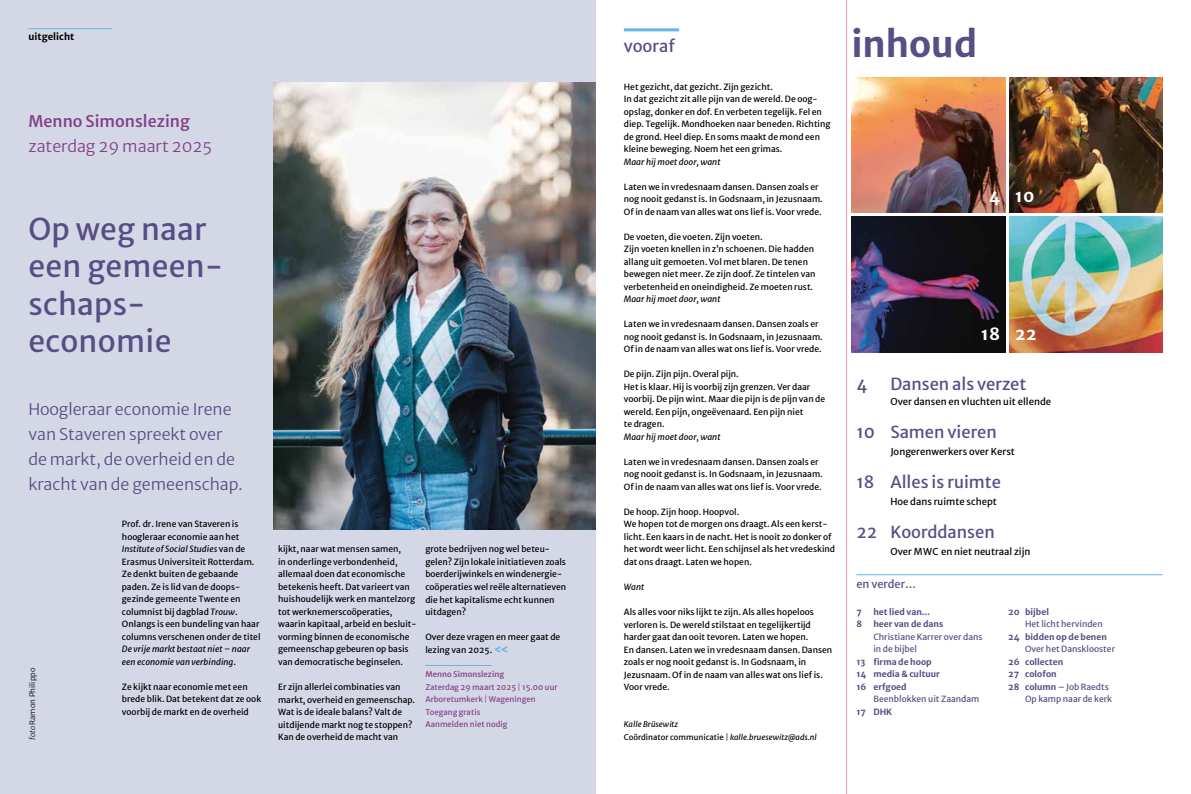
<style>
.page{position:relative;width:1191px;height:794px;background:#fff}
.page>*{position:absolute;margin:0;border:0;box-sizing:border-box;transform-origin:0 0}
.t1{font:700 36px "Merriweather Sans";color:#584d84}
.t2{font:30px/37.5px "Merriweather Sans";letter-spacing:.01em;color:#584d84}
.t3{font:16.5px "Merriweather Sans";color:#584d84}
.t4{font:700 16.5px "Merriweather Sans";color:#fff}
.t5{font:300 16px/25px "Merriweather Sans";color:#584d84}
.t6{font:300 16px "Merriweather Sans";color:#834087}
.t7{font:500 16px "Merriweather Sans";color:#834087}
.t8{font:11px "Merriweather Sans";color:#584d84}
.t9{font:9.5px "Merriweather Sans";color:#000}
.t10{font:700 9.5px "Merriweather Sans";letter-spacing:.005em;color:#000}
.t11{font:8.5px/12.5px "Merriweather Sans";color:#000}
.t12{font:8.5px/12.5px "Merriweather Sans";color:#584d84}
.t13{font:italic 8.5px/12.5px "Merriweather Sans";color:#000}
.t14{font:700 8.5px/12.5px "Merriweather Sans";color:#584d84}
.t15{font:7.8px/12.5px "Merriweather Sans";color:#834087}
.t16{font:italic 7.8px/12.5px "Merriweather Sans";color:#000}
.t17{font:300 7.5px "Merriweather Sans";letter-spacing:.01em;color:#000}
.s1{font-weight:400;font-style:italic}
.s2{font-style:italic}
.s3{font-style:normal}
.s4{font-weight:700;font-size:12px;color:#65b6e5}
.s5{font-weight:500}
.s6{font-weight:300}
.s7{font-weight:300;font-style:normal}
.s8{font-weight:700}
</style>
<div class="page">
<div style="left:0;top:0;width:595px;height:794px;background:#d4d8e6"></div>
<img style="left:851px;top:216px;width:154px;height:136px">
<img style="left:851px;top:77px;width:154px;height:136px">
<img style="left:1009px;top:77px;width:153px;height:136px">
<hr style="left:846px;top:0;width:1px;height:794px;background:#f39ab3">
<hr style="left:856px;top:574px;width:306px;height:1px;background:#65b6e5">
<hr style="left:624px;top:28px;width:55px;height:3px;background:#65b6e5">
<img style="left:1009px;top:216px;width:153px;height:136px">
<hr style="left:425px;top:665px;width:66px;height:1px;background:#65b6e5">
<hr style="left:28px;top:28px;width:84px;height:1px;background:#65b6e5">
<img style="left:274px;top:83px;width:321px;height:446px">
<p class="t10" style="left:28px;top:28px;width:48px">uitgelicht</p>
<h3 class="t7" style="left:28px;top:107px;width:163px">Menno Simonslezing</h3>
<h3 class="t6" style="left:28px;top:132px;width:185px">zaterdag 29 maart 2025</h3>
<h2 class="t2" style="left:28px;top:207px;width:196px">Op weg naar een gemeen&shy;schaps&shy;economie</h2>
<h3 class="t5" style="left:28px;top:395px;width:216px">Hoogleraar economie Irene van Staveren spreekt over de markt, de overheid en de kracht van de gemeenschap.</h3>
<p class="t17" style="left:26px;top:740px;width:74px;rotate:-90deg"><span class="s1">foto</span> Ramon Philippo</p>
<p class="t11" style="left:122px;top:517px;width:140px">Prof. dr. Irene van Staveren is hoogleraar economie aan het<br><span class="s2">Institute of Social Studies</span> van de<br>Erasmus Universiteit Rotterdam.<br>Ze denkt buiten de gebaande paden. Ze is lid van de doops&shy;gezinde gemeente Twente en columnist bij dagblad <span class="s2">Trouw</span>.<br>Onlangs is een bundeling van haar columns verschenen onder de titel</p>
<p class="t13" style="left:122px;top:642px;width:130px">De vrije markt bestaat niet – naar een economie van verbinding<span class="s3">.</span></p>
<p class="t11" style="left:122px;top:679px;width:141px">Ze kijkt naar economie met een brede blik. Dat betekent dat ze ook voorbij de markt en de overheid</p>
<p class="t11" style="left:278px;top:542px;width:140px">kijkt, naar wat mensen samen,<br>in onderlinge verbondenheid, allemaal doen dat economische betekenis heeft. Dat varieert van huishoudelijk werk en mantelzorg tot werknemerscoöperaties, waarin kapitaal, arbeid en besluit&shy;vorming binnen de economische gemeenschap gebeuren op basis van democratische beginselen.</p>
<p class="t11" style="left:278px;top:679px;width:138px">Er zijn allerlei combinaties van markt, overheid en gemeenschap.<br>Wat is de ideale balans?Valt de uitdijende markt nog te stoppen?<br>Kan de overheid de macht van</p>
<p class="t11" style="left:425px;top:542px;width:142px">grote bedrijven nog wel beteu&shy;gelen? Zijn lokale initiatieven zoals boerderijwinkels en windenergie&shy;coöperaties wel reële alternatieven die het kapitalisme echt kunnen uitdagen?</p>
<p class="t11" style="left:425px;top:629px;width:136px">Over deze vragen en meer gaat de lezing van 2025. <span class="s4">&lt;&lt;</span></p>
<p class="t15" style="left:425px;top:667px;width:134px"><span class="s5">Menno Simonslezing<br></span>Zaterdag 29 maart 2025 <span class="s6">|</span> 15.00 uur<br>Arboretumkerk <span class="s6">|</span> Wageningen<br>Toegang gratis<br>Aanmelden niet nodig</p>
<h3 class="t3" style="left:624px;top:32px;width:53px">vooraf</h3>
<h1 class="t1" style="left:851px;top:12px;width:127px">inhoud</h1>
<p class="t11" style="left:624px;top:79px;width:208px">Het gezicht, dat gezicht. Zijn gezicht.<br>In dat gezicht zit alle pijn van de wereld. De oog&shy;opslag, donker en dof. En verbeten tegelijk. Fel en diep. Tegelijk. Mondhoeken naar beneden. Richting de grond. Heel diep. En soms maakt de mond een kleine beweging. Noem het een grimas.</p>
<p class="t13" style="left:624px;top:154px;width:98px">Maar hij moet door, want</p>
<p class="t11" style="left:624px;top:179px;width:200px">Laten we in vredesnaam dansen. Dansen zoals er nog nooit gedanst is. In Godsnaam, in Jezusnaam.<br>Of in de naam van alles wat ons lief is.Voor vrede.</p>
<p class="t11" style="left:624px;top:229px;width:193px">De voeten, die voeten. Zijn voeten.<br>Zijn voeten knellen in z’n schoenen. Die hadden allang uit gemoeten.Vol met blaren. De tenen bewegen niet meer. Ze zijn doof. Ze tintelen van verbetenheid en oneindigheid. Ze moeten rust.</p>
<p class="t13" style="left:624px;top:292px;width:98px">Maar hij moet door, want</p>
<p class="t11" style="left:624px;top:317px;width:200px">Laten we in vredesnaam dansen. Dansen zoals er nog nooit gedanst is. In Godsnaam, in Jezusnaam.<br>Of in de naam van alles wat ons lief is.Voor vrede.</p>
<p class="t11" style="left:624px;top:367px;width:203px">De pijn. Zijn pijn. Overal pijn.<br>Het is klaar. Hij is voorbij zijn grenzen.Ver daar voorbij. De pijn wint. Maar die pijn is de pijn van de wereld. Een pijn, ongeëvenaard. Een pijn niet<br>te dragen.</p>
<p class="t13" style="left:624px;top:429px;width:98px">Maar hij moet door, want</p>
<p class="t11" style="left:624px;top:454px;width:200px">Laten we in vredesnaam dansen. Dansen zoals er nog nooit gedanst is. In Godsnaam, in Jezusnaam.<br>Of in de naam van alles wat ons lief is.Voor vrede.</p>
<p class="t11" style="left:624px;top:504px;width:213px">De hoop. Zijn hoop. Hoopvol.<br>We hopen tot de morgen ons draagt. Als een kerst&shy;licht. Een kaars in de nacht. Het is nooit zo donker of het wordt weer licht. Een schijnsel als het vredeskind dat ons draagt. Laten we hopen.</p>
<p class="t13" style="left:624px;top:579px;width:22px">Want</p>
<p class="t11" style="left:624px;top:604px;width:210px">Als alles voor niks lijkt te zijn. Als alles hopeloos verloren is. De wereld stilstaat en tegelijkertijd harder gaat dan ooit tevoren. Laten we hopen.<br>En dansen. Laten we in vredesnaam dansen. Dansen zoals er nog nooit gedanst is. In Godsnaam, in Jezusnaam. Of in de naam van alles wat ons lief is.<br>Voor vrede.</p>
<p class="t16" style="left:624px;top:717px;width:194px">Kalle Brüsewitz<br><span class="s3">Coördinator communicatie</span> <span class="s7">|</span> kalle.bruesewitz@ads.nl</p>
<h3 class="t4" style="left:988px;top:181px;width:13px">4</h3>
<h3 class="t4" style="left:1014px;top:181px;width:21px">10</h3>
<h3 class="t4" style="left:981px;top:319px;width:21px">18</h3>
<h3 class="t4" style="left:1014px;top:319px;width:23px">22</h3>
<h3 class="t3" style="left:856px;top:369px;width:12px">4</h3>
<h3 class="t3" style="left:890px;top:369px;width:137px">Dansen als verzet</h3>
<p class="t9" style="left:890px;top:393px;width:162px">Over dansen en vluchten uit ellende</p>
<h3 class="t3" style="left:856px;top:417px;width:142px">10 Samen vieren</h3>
<p class="t9" style="left:890px;top:443px;width:126px">Jongerenwerkers over Kerst</p>
<h3 class="t3" style="left:856px;top:467px;width:146px">18 Alles is ruimte</h3>
<p class="t9" style="left:890px;top:493px;width:108px">Hoe dans ruimte schept</p>
<h3 class="t3" style="left:856px;top:517px;width:140px">22 Koorddansen</h3>
<p class="t9" style="left:890px;top:543px;width:142px">Over MWC en niet neutraal zijn</p>
<p class="t8" style="left:856px;top:574px;width:61px">en verder…</p>
<p class="t14" style="left:856px;top:604px;width:7px">7</p>
<p class="t14" style="left:873px;top:604px;width:58px">het lied van…</p>
<p class="t14" style="left:856px;top:617px;width:7px">8</p>
<p class="t14" style="left:873px;top:617px;width:71px">heer van de dans</p>
<p class="t12" style="left:873px;top:629px;width:111px">Christiane Karrer over dans in de bijbel</p>
<p class="t14" style="left:856px;top:654px;width:85px">13 firma de hoop<br>14 media &amp; cultuur<br>16 erfgoed</p>
<p class="t12" style="left:873px;top:692px;width:108px">Beenblokken uit Zaandam</p>
<p class="t14" style="left:856px;top:704px;width:37px">17 DHK</p>
<p class="t14" style="left:1008px;top:604px;width:42px">20 bijbel</p>
<p class="t12" style="left:1025px;top:617px;width:79px">Het licht hervinden</p>
<p class="t14" style="left:1008px;top:629px;width:100px">24 bidden op de benen</p>
<p class="t12" style="left:1025px;top:642px;width:91px">Over het Dansklooster</p>
<p class="t14" style="left:1008px;top:654px;width:57px">26 collecten</p>
<p class="t14" style="left:1008px;top:667px;width:50px">27 colofon</p>
<p class="t12" style="left:1008px;top:679px;width:102px"><span class="s8">28 column</span> – Job Raedts</p>
<p class="t12" style="left:1025px;top:692px;width:89px">Op kamp naar de kerk</p>
</div>
